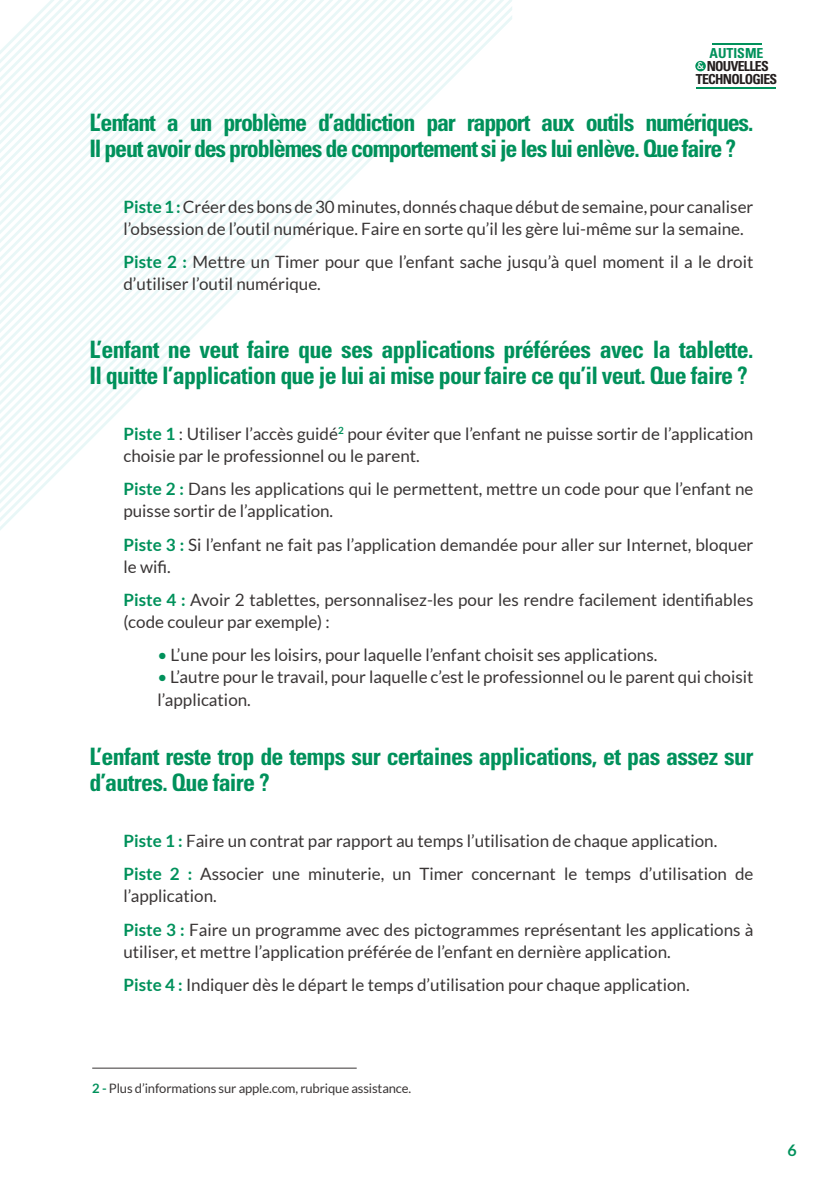
<style>
.page{position:relative;width:840px;height:1191px;background:#fff}
.page>*{position:absolute;margin:0;border:0;box-sizing:border-box;transform-origin:0 0}
.t1{font:700 condensed 24px/26px "Univers";letter-spacing:-.03em;color:#00915b}
.t2{font:700 condensed 24px/26px "Univers";letter-spacing:-.05em;color:#00915b}
.t3{font:17px/22px "Lato";color:#393535}
.t4{font:700 16px "Lato";color:#00915b}
.t5{font:700 condensed 13.8px/13.4px "Univers";letter-spacing:-.05em;color:#241f1f;text-align:center}
.t6{font:700 condensed 13.8px "Univers";color:#00915b}
.t7{font:13px "Lato";letter-spacing:-.01em;color:#393535}
.t8{font:700 9.6px "Lato";color:#fff}
.s1{font-weight:700;color:#00915b}
.s2{color:#00915b}
</style>
<div class="page">
<svg style="left:0;top:0;width:512px;height:530px"></svg>
<svg style="left:0;top:0;width:368px;height:435px"></svg>
<svg style="left:0;top:0;width:359px;height:426px"></svg>
<svg style="left:0;top:0;width:350px;height:417px"></svg>
<svg style="left:0;top:0;width:332px;height:399px"></svg>
<div style="left:695px;top:61px;width:10px;height:10px;background:#00915b;border-radius:50%"></div>
<hr style="left:711px;top:44px;width:50px;height:1px;background:#00915b">
<hr style="left:696px;top:87px;width:79px;height:1px;background:#00915b">
<hr style="left:92px;top:1067px;width:264px;height:1px;background:#393535">
<p class="t6" style="left:709px;top:44px;width:55px">AUTISME</p>
<p class="t5" style="left:695px;top:59px;width:83px">NOUVELLES<br>TECHNOLOGIES</p>
<p class="t8" style="left:696px;top:60px;width:8px">&amp;</p>
<h1 class="t2" style="left:89px;top:109px;width:665px">L’enfant a un problème d’addiction par rapport aux outils numériques.<br>Il peut avoir des problèmes de comportement si je les lui enlève. Que faire ?</h1>
<p class="t3" style="left:123px;top:195px;width:631px"><span class="s1">Piste 1 :</span>Créer des bons de 30 minutes, donnés chaque début de semaine, pour canaliser l’obsession de l’outil numérique. Faire en sorte qu’il les gère lui-même sur la semaine.</p>
<p class="t3" style="left:123px;top:251px;width:631px"><span class="s1">Piste 2 :</span> Mettre un Timer pour que l’enfant sache jusqu’à quel moment il a le droit d’utiliser l’outil numérique.</p>
<h1 class="t1" style="left:89px;top:336px;width:665px">L’enfant ne veut faire que ses applications préférées avec la tablette.<br>Il quitte l’application que je lui ai mise pour faire ce qu’il veut. Que faire ?</h1>
<p class="t3" style="left:123px;top:423px;width:631px"><span class="s1">Piste 1</span> : Utiliser l’accès guidé<sup>2</sup> pour éviter que l’enfant ne puisse sortir de l’application choisie par le professionnel ou le parent.</p>
<p class="t3" style="left:123px;top:478px;width:631px"><span class="s1">Piste 2 :</span> Dans les applications qui le permettent, mettre un code pour que l’enfant ne puisse sortir de l’application.</p>
<p class="t3" style="left:123px;top:533px;width:631px"><span class="s1">Piste 3 :</span> Si l’enfant ne fait pas l’application demandée pour aller sur Internet, bloquer le wifi.</p>
<p class="t3" style="left:123px;top:589px;width:631px"><span class="s1">Piste 4 :</span> Avoir 2 tablettes, personnalisez-les pour les rendre facilement identifiables (code couleur par exemple) :</p>
<p class="t3" style="left:157px;top:644px;width:501px"><span class="s2">•</span> L’une pour les loisirs, pour laquelle l’enfant choisit ses applications.</p>
<p class="t3" style="left:157px;top:666px;width:597px"><span class="s2">•</span> L’autre pour le travail, pour laquelle c’est le professionnel ou le parent qui choisit l’application.</p>
<h1 class="t1" style="left:89px;top:743px;width:665px">L’enfant reste trop de temps sur certaines applications, et pas assez sur d’autres. Que faire ?</h1>
<p class="t3" style="left:123px;top:824px;width:631px;line-height:33.4px"><span class="s1">Piste 1 :</span> Faire un contrat par rapport au temps l’utilisation de chaque application.<br><span class="s1">Piste 2 :</span> Associer une minuterie, un Timer concernant le temps d’utilisation de</p>
<p class="t3" style="left:123px;top:879px;width:631px;line-height:33.4px">l’application.<br><span class="s1">Piste 3 :</span> Faire un programme avec des pictogrammes représentant les applications à</p>
<p class="t3" style="left:123px;top:934px;width:567px;line-height:33.4px">utiliser, et mettre l’application préférée de l’enfant en dernière application.<br><span class="s1">Piste 4 :</span> Indiquer dès le départ le temps d’utilisation pour chaque application.</p>
<p class="t7" style="left:92px;top:1080px;width:320px"><span class="s1">2 -</span> Plus d’informations sur apple.com, rubrique assistance.</p>
<p class="t4" style="left:787px;top:1140px;width:11px">6</p>
</div>
